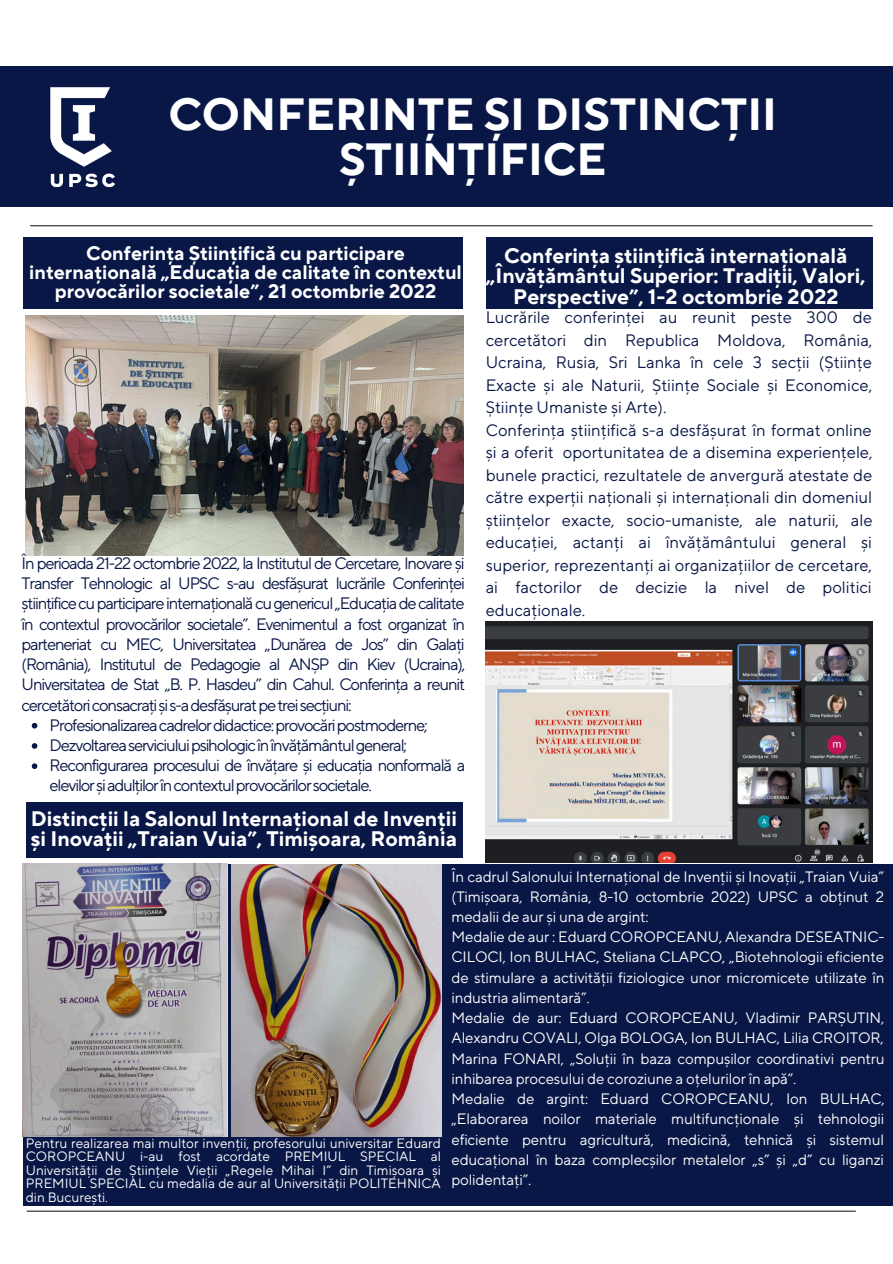
<style>
.page{position:relative;width:893px;height:1264px;background:#fff}
.page>*{position:absolute;margin:0;border:0;box-sizing:border-box;transform-origin:0 0}
.t1{font:700 45px/45px "TT Norms Pro";color:#fff;text-align:center}
.t2{font:700 21px/20.2px "TT Norms Pro";color:#fff;text-align:center}
.t3{font:700 19.5px/19px "TT Norms Pro";color:#fff;text-align:center}
.t4{font:16.5px/22.5px "TT Norms Pro";color:#091746;text-align:justify}
.t5{font:16.5px/20.2px "TT Norms Pro";letter-spacing:-.07em;color:#091746}
.t6{font:15px/20.2px "TT Norms Pro";letter-spacing:-.01em;color:#fff}
.t7{font:13.5px/13.5px "TT Norms Pro";color:#fff;text-align:justify}
</style>
<div class="page">
<div style="left:23px;top:237px;width:439px;height:72px;background:#091746"></div>
<div style="left:0;top:66px;width:892px;height:141px;background:#091746"></div>
<div style="left:23px;top:864px;width:869px;height:341px;background:#091746"></div>
<hr style="left:30px;top:225px;width:842px;height:1px;background:#262424">
<img style="left:50px;top:87px;width:65px;height:101px">
<div style="left:485px;top:237px;width:387px;height:72px;background:#091746"></div>
<hr style="left:27px;top:1210px;width:828px;height:1px;background:#262424">
<img style="left:485px;top:621px;width:387px;height:242px">
<div style="left:26px;top:802px;width:436px;height:55px;background:#091746"></div>
<img style="left:23px;top:863px;width:204px;height:273px">
<img style="left:26px;top:316px;width:437px;height:239px">
<img style="left:231px;top:864px;width:211px;height:272px">
<svg style="left:32px;top:723px;width:5px;height:5px"></svg>
<svg style="left:32px;top:743px;width:5px;height:5px"></svg>
<svg style="left:32px;top:763px;width:5px;height:6px"></svg>
<h1 class="t1" style="left:168px;top:88px;width:610px">CONFERINȚE ȘI DISTINCȚII<br>ȘTIINȚIFICE</h1>
<p class="t3" style="left:29px;top:242px;width:434px">Conferința Științifică cu participare internațională „Educația de calitate în contextul provocărilor societale”, 21 octombrie 2022</p>
<p class="t4" style="left:22px;top:551px;width:445px;line-height:20.2px">În perioada 21-22 octombrie 2022, la Institutul de Cercetare, Inovare și Transfer Tehnologic al UPSC s-au desfășurat lucrările Conferinței științifice cu participare internațională cu genericul „Educația de calitate în contextul provocărilor societale”. Evenimentul a fost organizat în parteneriat cu MEC, Universitatea „Dunărea de Jos” din Galați (România), Institutul de Pedagogie al ANȘP din Kiev (Ucraina), Universitatea de Stat „B. P. Hasdeu” din Cahul. Conferința a reunit cercetători consacrați și s-a desfășurat pe trei secțiuni:</p>
<p class="t5" style="left:50px;top:713px;width:417px">Profesionalizarea cadrelor didactice: provocări postmoderne; Dezvoltarea serviciului psihologic în învățământul general; Reconfigurarea procesului de învățare și educația nonformală a elevilor și adulților în contextul provocărilor societale.</p>
<p class="t2" style="left:31px;top:807px;width:427px;text-align:left">Distincții la Salonul Internațional de Invenții și Inovații „Traian Vuia”, Timișoara, România</p>
<p class="t2" style="left:486px;top:244px;width:380px">Conferința științifică internațională „Învățământul Superior: Tradiții, Valori,<br>Perspective”, 1-2 octombrie 2022</p>
<p class="t4" style="left:485px;top:305px;width:388px;text-align:left">Lucrările conferinței au reunit peste 300 de cercetători din Republica Moldova, România, Ucraina, Rusia, Sri Lanka în cele 3 secții (Științe Exacte și ale Naturii, Științe Sociale și Economice, Științe Umaniste și Arte).<br>Conferința științifică s-a desfășurat în format online și a oferit oportunitatea de a disemina experiențele, bunele practici, rezultatele de anvergură atestate de către experții naționali și internaționali din domeniul științelor exacte, socio-umaniste, ale naturii, ale educației, actanți ai învățământului general și superior, reprezentanți ai organizațiilor de cercetare, ai factorilor de decizie la nivel de politici educaționale.</p>
<p class="t7" style="left:26px;top:1134px;width:417px">Pentru realizarea mai multor invenții, profesorului universitar Eduard COROPCEANU i-au fost acordate PREMIUL SPECIAL al Universității de Științele Vieții „Regele Mihai I” din Timișoara și PREMIUL SPECIAL cu medalia de aur al Universității POLITEHNICA din București.</p>
<p class="t6" style="left:451px;top:865px;width:435px">În cadrul Salonului Internațional de Invenții și Inovații „Traian Vuia” (Timișoara, România, 8-10 octombrie 2022) UPSC a obținut 2 medalii de aur și una de argint:<br>Medalie de aur : Eduard COROPCEANU, Alexandra DESEATNIC-CILOCI, Ion BULHAC, Steliana CLAPCO, „Biotehnologii eficiente de stimulare a activității fiziologice unor micromicete utilizate în industria alimentară”.<br>Medalie de aur: Eduard COROPCEANU, Vladimir PARȘUTIN, Alexandru COVALI, Olga BOLOGA, Ion BULHAC, Lilia CROITOR, Marina FONARI, „Soluții în baza compușilor coordinativi pentru inhibarea procesului de coroziune a oțelurilor în apă”.<br>Medalie de argint: Eduard COROPCEANU, Ion BULHAC, „Elaborarea noilor materiale multifuncționale și tehnologii eficiente pentru agricultură, medicină, tehnică și sistemul educațional în baza complecșilor metalelor „s” și „d” cu liganzi polidentați”.</p>
</div>
